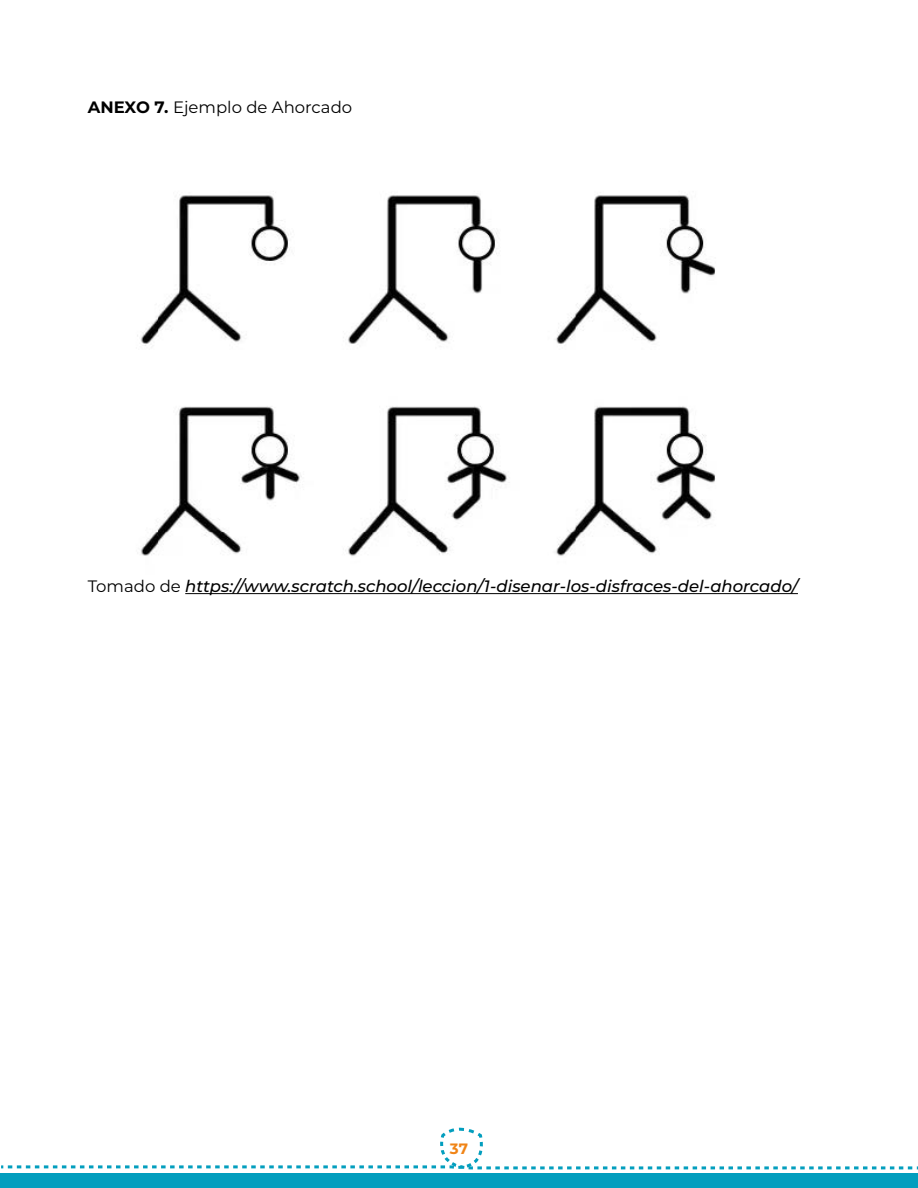
<style>
.page{position:relative;width:918px;height:1188px;background:#fff}
.page>*{position:absolute;margin:0;border:0;box-sizing:border-box;transform-origin:0 0}
.t1{font:italic 500 16.5px "Montserrat";color:#000}
.t2{font:16.5px "Montserrat";color:#000}
.t3{font:700 15px "Montserrat";color:#f08416}
.s1{font-weight:700}
.s2{font-weight:400;font-style:normal}
</style>
<div class="page">
<svg style="left:0;top:1127px;width:918px;height:61px"></svg>
<img style="left:137px;top:195px;width:647px;height:400px">
<hr style="left:185px;top:593px;width:613px;height:1px;background:#000">
<p class="t2" style="left:88px;top:96px;width:266px"><span class="s1">ANEXO 7.</span> Ejemplo de Ahorcado</p>
<p class="t1" style="left:88px;top:575px;width:712px"><span class="s2">Tomado de</span> https://www.scratch.school/leccion/1-disenar-los-disfraces-del-ahorcado/</p>
<p class="t3" style="left:450px;top:1137px;width:20px">37</p>
</div>
